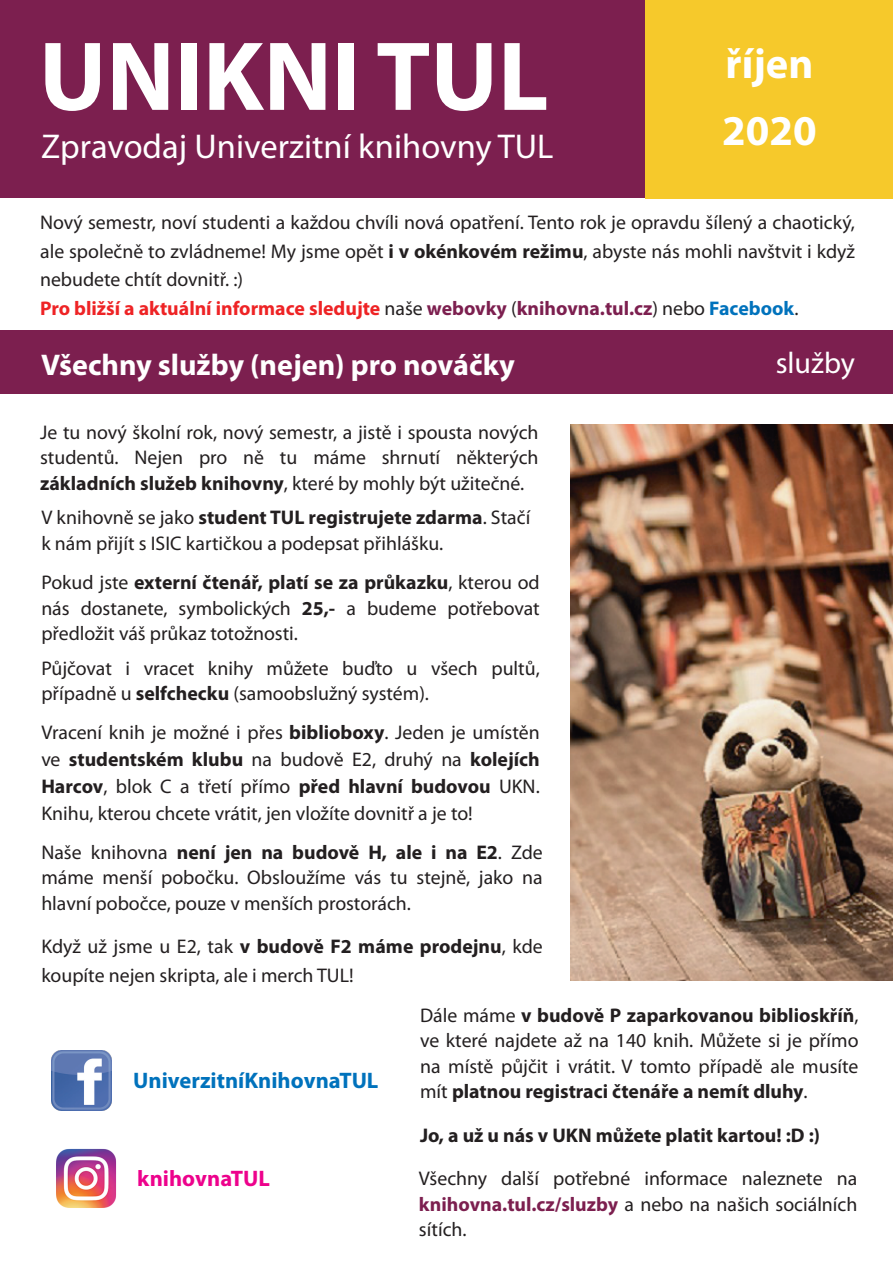
<style>
.page{position:relative;width:893px;height:1263px;background:#fff}
.page>*{position:absolute;margin:0;border:0;box-sizing:border-box;transform-origin:0 0}
.t1{font:700 99px "Myriad Pro";color:#fff}
.t2{font:700 42.6px/67.5px "Myriad Pro";color:#fff}
.t3{font:34.5px "Myriad Pro";color:#fff}
.t4{font:700 30px "Myriad Pro";color:#fff}
.t5{font:30px "Myriad Pro";color:#fff}
.t6{font:700 22.5px "Myriad Pro";color:#0072bc}
.t7{font:700 22.5px "Myriad Pro";color:#ed028c}
.t8{font:19.8px/25.5px "Myriad Pro";color:#231f20;text-align:justify}
.t9{font:700 19.8px "Myriad Pro";color:#231f20}
.s1{font-weight:700}
.s2{font-weight:700;color:#ee2325}
.s3{font-weight:700;color:#7c1f4f}
.s4{font-weight:700;color:#0072bc}
</style>
<div class="page">
<div style="left:0;top:0;width:893px;height:198px;background:#7c1f4f"></div>
<div style="left:645px;top:0;width:248px;height:198px;background:#f6c92b"></div>
<div style="left:0;top:330px;width:893px;height:64px;background:#7c1f4f"></div>
<img style="left:570px;top:424px;width:323px;height:557px">
<img style="left:52px;top:1050px;width:60px;height:60px">
<img style="left:56px;top:1149px;width:60px;height:59px">
<h1 class="t1" style="left:39px;top:36px;width:511px">UNIKNI TUL</h1>
<h3 class="t3" style="left:41px;top:132px;width:514px">Zpravodaj Univerzitní knihovny TUL</h3>
<h2 class="t2" style="left:722px;top:34px;width:96px">říjen<br>2020</h2>
<p class="t8" style="left:40px;top:210px;width:816px;line-height:28.5px;text-align:left">Nový semestr, noví studenti a každou chvíli nová opatření. Tento rok je opravdu šílený a chaotický, ale společně to zvládneme! My jsme opět <span class="s1">i v okénkovém režimu</span>, abyste nás mohli navštvit i když nebudete chtít dovnitř. :)<br><span class="s2">Pro bližší a aktuální informace sledujte</span> naše <span class="s3">webovky</span> (<span class="s3">knihovna.tul.cz</span>) nebo <span class="s4">Facebook</span>.</p>
<h3 class="t4" style="left:41px;top:352px;width:475px">Všechny služby (nejen) pro nováčky</h3>
<h3 class="t5" style="left:776px;top:350px;width:81px">služby</h3>
<p class="t8" style="left:40px;top:421px;width:500px">Je tu nový školní rok, nový semestr, a jistě i spousta nových studentů. Nejen pro ně tu máme shrnutí některých <span class="s1">základních služeb knihovny</span>, které by mohly být užitečné.</p>
<p class="t8" style="left:41px;top:506px;width:490px">V knihovně se jako <span class="s1">student TUL registrujete zdarma</span>. Stačí k nám přijít s ISIC kartičkou a podepsat přihlášku.</p>
<p class="t8" style="left:41px;top:571px;width:500px">Pokud jste <span class="s1">externí čtenář, platí se za průkazku</span>, kterou od nás dostanete, symbolických <span class="s1">25,-</span> a budeme potřebovat předložit váš průkaz totožnosti.</p>
<p class="t8" style="left:41px;top:657px;width:500px">Půjčovat i vracet knihy můžete buďto u všech pultů, případně u <span class="s1">selfchecku</span> (samoobslužný systém).</p>
<p class="t8" style="left:41px;top:720px;width:500px;line-height:27px">Vracení knih je možné i přes <span class="s1">biblioboxy</span>. Jeden je umístěn ve <span class="s1">studentském klubu</span> na budově E2, druhý na <span class="s1">kolejích Harcov</span>, blok C a třetí přímo <span class="s1">před hlavní budovou</span> UKN.<br>Knihu, kterou chcete vrátit, jen vložíte dovnitř a je to!</p>
<p class="t8" style="left:41px;top:841px;width:503px">Naše knihovna <span class="s1">není jen na budově H, ale i na E2</span>. Zde máme menší pobočku. Obsloužíme vás tu stejně, jako na hlavní pobočce, pouze v menších prostorách.</p>
<p class="t8" style="left:41px;top:934px;width:503px;line-height:28.5px">Když už jsme u E2, tak <span class="s1">v budově F2 máme prodejnu</span>, kde koupíte nejen skripta, ale i merch TUL!</p>
<p class="t6" style="left:133px;top:1071px;width:247px">UniverzitníKnihovnaTUL</p>
<p class="t7" style="left:137px;top:1169px;width:134px">knihovnaTUL</p>
<p class="t8" style="left:420px;top:1004px;width:440px">Dále máme <span class="s1">v budově P zaparkovanou biblioskříň</span>, ve které najdete až na 140 knih. Můžete si je přímo na místě půjčit i vrátit. V tomto případě ale musíte mít <span class="s1">platnou registraci čtenáře a nemít dluhy</span>.</p>
<p class="t9" style="left:420px;top:1127px;width:401px">Jo, a už u nás v UKN můžete platit kartou! :D :)</p>
<p class="t8" style="left:419px;top:1167px;width:440px">Všechny další potřebné informace naleznete na <span class="s3">knihovna.tul.cz/sluzby</span> a nebo na našich sociálních sítích.</p>
</div>
